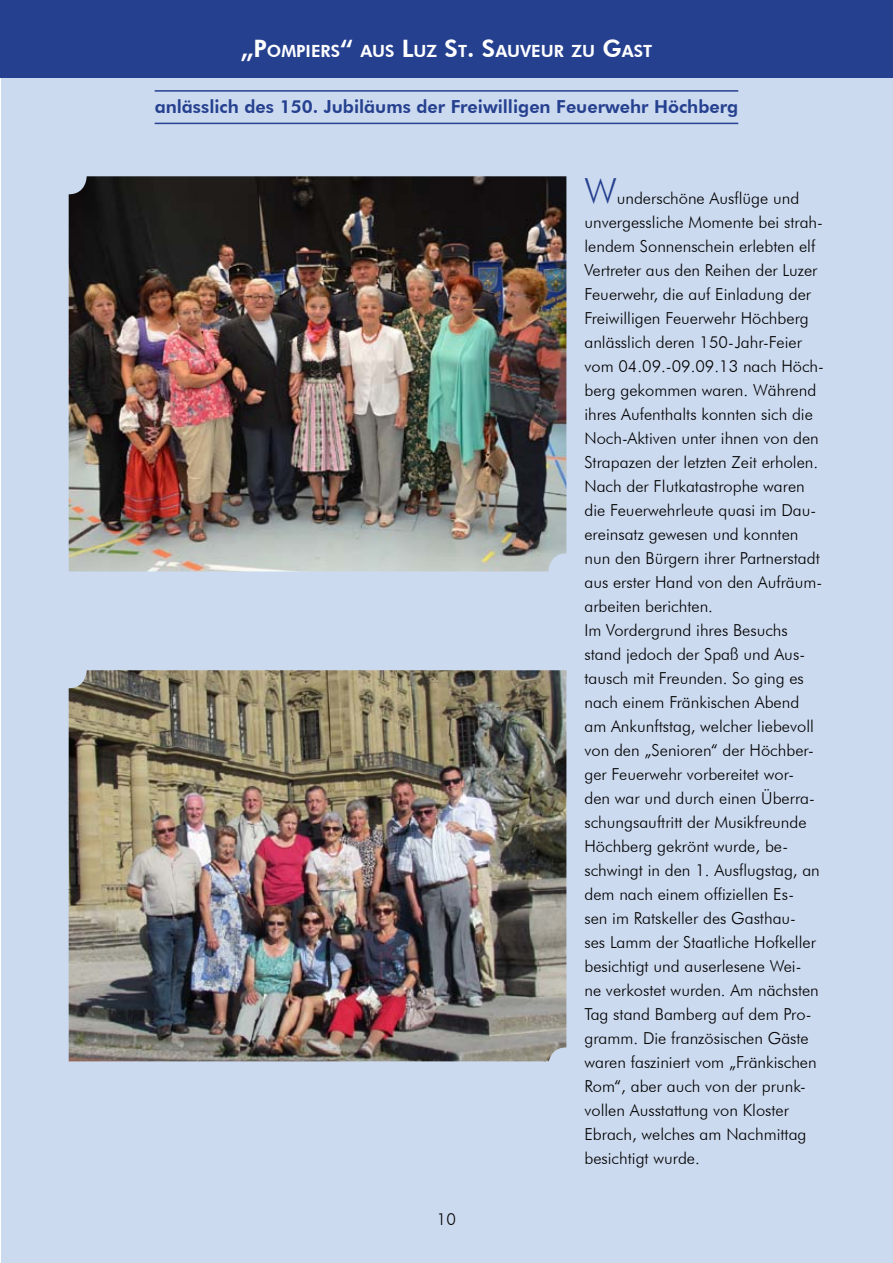
<style>
.page{position:relative;width:893px;height:1263px;background:#fff}
.page>*{position:absolute;margin:0;border:0;box-sizing:border-box;transform-origin:0 0}
.t1{font:800 18px "Futura BT";color:#25408f}
.t2{font:800 16.8px "Futura BT";color:#fff}
.t3{font:300 16.5px/24px "Futura BT";color:#000}
.s1{font-size:24px}
.s2{font-size:36px;color:#25408f}
</style>
<div class="page">
<div style="left:2px;top:78px;width:891px;height:1185px;background:#ccdaef"></div>
<div style="left:0;top:0;width:893px;height:78px;background:#25408f"></div>
<hr style="left:155px;top:90px;width:583px;height:2px;background:#25408f">
<hr style="left:155px;top:123px;width:583px;height:1px;background:#25408f">
<img style="left:69px;top:176px;width:497px;height:395px">
<img style="left:69px;top:670px;width:497px;height:391px">
<p class="t2" style="left:241px;top:41px;width:413px"><span class="s1">„P</span>OMPI ERS<span class="s1">“</span> AUS <span class="s1">L</span>UZ <span class="s1">S</span>T<span class="s1">. S</span>AUVEUR ZU <span class="s1">G</span>AST</p>
<p class="t1" style="left:155px;top:96px;width:585px">anlässlich des 150. Jubiläums der Freiwilligen Feuerwehr Höchberg</p>
<p class="t3" style="left:437px;top:1207px;width:21px">10</p>
<p class="t3" style="left:584px;top:186px;width:241px"><span class="s2">W</span>underschöne Ausflüge und unvergessliche Momente bei strah&shy;lendem Sonnenschein erlebten elf<br>Vertreter aus den Reihen der Luzer<br>Feuerwehr, die auf Einladung der<br>Freiwilligen Feuerwehr Höchberg anlässlich deren 150-Jahr-Feier vom 04.09.-09.09.13 nach Höch&shy;berg gekommen waren. Während ihres Aufenthalts konnten sich die<br>Noch-Aktiven unter ihnen von den<br>Strapazen der letzten Zeit erholen.<br>Nach der Flutkatastrophe waren die Feuerwehrleute quasi im Dau&shy;ereinsatz gewesen und konnten nun den Bürgern ihrer Partnerstadt aus erster Hand von den Aufräum&shy;arbeiten berichten.<br>Im Vordergrund ihres Besuchs stand jedoch der Spaß und Aus&shy;tausch mit Freunden. So ging es nach einem Fränkischen Abend am Ankunftstag, welcher liebevoll von den „Senioren“ der Höchber&shy;ger Feuerwehr vorbereitet wor-<br>den war und durch einen Überra&shy;schungsauftritt der Musikfreunde<br>Höchberg gekrönt wurde, be&shy;schwingt in den 1. Ausflugstag, an dem nach einem offiziellen Es-<br>sen im Ratskeller des Gasthau-<br>ses Lamm der Staatliche Hofkeller besichtigt und auserlesene Wei-<br>ne verkostet wurden. Am nächsten<br>Tag stand Bamberg auf dem Pro&shy;gramm. Die französischen Gäste waren fasziniert vom „Fränkischen<br>Rom“, aber auch von der prunk&shy;vollen Ausstattung von Kloster<br>Ebrach, welches am Nachmittag besichtigt wurde.</p>
</div>
